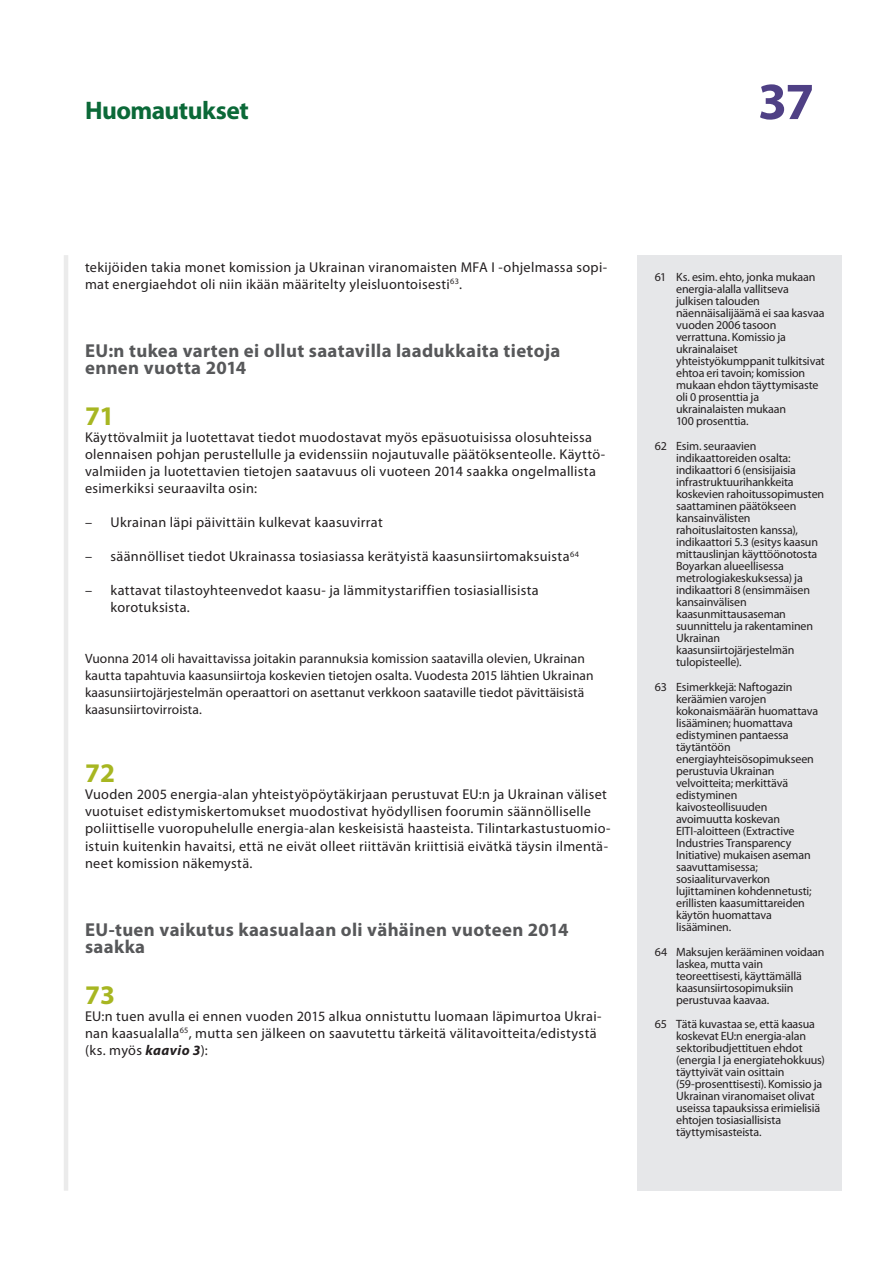
<style>
.page{position:relative;width:893px;height:1263px;background:#fff}
.page>*{position:absolute;margin:0;border:0;box-sizing:border-box;transform-origin:0 0}
.t1{font:700 52.5px "Myriad Pro";color:#4f4085}
.E_05_-_CHAP__1__TEXT{font:700 27px "Myriad Pro";color:#a7b621}
.t2{font:700 25.5px "Myriad Pro";letter-spacing:-.02em;color:#0b6938}
.E_03_-_CHAP__TITRE_A{font:700 18.75px/17px "Myriad Pro";letter-spacing:.02em;color:#57585a}
.E_05_-_CHAP__1__TEXT-2{font:14.25px/17px "Myriad Pro";letter-spacing:.02em;color:#231f20}
.E_07_-_CHAP____TEXTE{font:14.25px/17px "Myriad Pro";letter-spacing:.02em;color:#231f20}
.E_06_-_CHAP__TEXTE_C{font:13.5px/17px "Myriad Pro";color:#231f20}
.E_08_-_CHAP__FOOTNOT{font:12px/12px "Myriad Pro";letter-spacing:-.015em;color:#231f20}
.s1{font-weight:700;font-style:italic}
</style>
<div class="page">
<hr style="left:64px;top:255px;width:4px;height:936px;background:#ebebeb">
<div style="left:638px;top:255px;width:204px;height:936px;background:#e6e7e9"></div>
<h3 class="t2" style="left:85px;top:94px;width:165px">Huomautukset</h3>
<h1 class="t1" style="left:758px;top:67px;width:58px">37</h1>
<p class="E_05_-_CHAP__1__TEXT-2" style="left:85px;top:259px;width:524px">tekijöiden takia monet komission ja Ukrainan viranomaisten MFA I -ohjelmassa sopi&shy;mat energiaehdot oli niin ikään määritelty yleisluontoisesti<sup>63</sup>.</p>
<p class="E_03_-_CHAP__TITRE_A" style="left:85px;top:342px;width:477px">EU:n tukea varten ei ollut saatavilla laadukkaita tietoja ennen vuotta 2014</p>
<p class="E_05_-_CHAP__1__TEXT" style="left:85px;top:398px;width:31px">71</p>
<p class="E_05_-_CHAP__1__TEXT-2" style="left:85px;top:429px;width:522px">Käyttövalmiit ja luotettavat tiedot muodostavat myös epäsuotuisissa olosuhteissa olennaisen pohjan perustellulle ja evidenssiin nojautuvalle päätöksenteolle. Käyttö&shy;valmiiden ja luotettavien tietojen saatavuus oli vuoteen 2014 saakka ongelmallista esimerkiksi seuraavilta osin:</p>
<p class="E_07_-_CHAP____TEXTE" style="left:85px;top:514px;width:299px">– Ukrainan läpi päivittäin kulkevat kaasuvirrat</p>
<p class="E_07_-_CHAP____TEXTE" style="left:85px;top:548px;width:495px">– säännölliset tiedot Ukrainassa tosiasiassa kerätyistä kaasunsiirtomaksuista<sup>64</sup></p>
<p class="E_07_-_CHAP____TEXTE" style="left:111px;top:582px;width:430px;text-indent:-26px">– kattavat tilastoyhteenvedot kaasu- ja lämmitystariffien tosiasiallisista korotuksista.</p>
<p class="E_06_-_CHAP__TEXTE_C" style="left:85px;top:651px;width:510px">Vuonna 2014 oli havaittavissa joitakin parannuksia komission saatavilla olevien, Ukrainan kautta tapahtuvia kaasunsiirtoja koskevien tietojen osalta. Vuodesta 2015 lähtien Ukrainan kaasunsiirtojärjestelmän operaattori on asettanut verkkoon saataville tiedot pävittäisistä kaasunsiirtovirroista.</p>
<p class="E_05_-_CHAP__1__TEXT" style="left:85px;top:756px;width:32px">72</p>
<p class="E_05_-_CHAP__1__TEXT-2" style="left:85px;top:786px;width:527px">Vuoden 2005 energia-alan yhteistyöpöytäkirjaan perustuvat EU:n ja Ukrainan väliset vuotuiset edistymiskertomukset muodostivat hyödyllisen foorumin säännölliselle poliittiselle vuoropuhelulle energia-alan keskeisistä haasteista. Tilintarkastustuomio&shy;istuin kuitenkin havaitsi, että ne eivät olleet riittävän kriittisiä eivätkä täysin ilmentä&shy;neet komission näkemystä.</p>
<p class="E_03_-_CHAP__TITRE_A" style="left:85px;top:920px;width:485px">EU-tuen vaikutus kaasualaan oli vähäinen vuoteen 2014 saakka</p>
<p class="E_05_-_CHAP__1__TEXT" style="left:85px;top:977px;width:31px">73</p>
<p class="E_05_-_CHAP__1__TEXT-2" style="left:85px;top:1008px;width:518px">EU:n tuen avulla ei ennen vuoden 2015 alkua onnistuttu luomaan läpimurtoa Ukrai&shy;nan kaasualalla<sup>65</sup>, mutta sen jälkeen on saavutettu tärkeitä välitavoitteita/edistystä (ks. myös <span class="s1">kaavio 3</span>):</p>
<p class="E_08_-_CHAP__FOOTNOT" style="left:676px;top:271px;width:150px;text-indent:-21px">61 Ks. esim. ehto, jonka mukaan energia-alalla vallitseva julkisen talouden näennäisalijäämä ei saa kasvaa vuoden 2006 tasoon verrattuna. Komissio ja ukrainalaiset yhteistyökumppanit tulkitsivat ehtoa eri tavoin; komission mukaan ehdon täyttymisaste oli 0 prosenttia ja ukrainalaisten mukaan<br>100 prosenttia.</p>
<p class="E_08_-_CHAP__FOOTNOT" style="left:676px;top:440px;width:150px;text-indent:-21px">62 Esim. seuraavien indikaattoreiden osalta: indikaattori 6 (ensisijaisia infrastruktuurihankkeita koskevien rahoitussopimusten saattaminen päätökseen kansainvälisten rahoituslaitosten kanssa), indikaattori 5.3 (esitys kaasun mittauslinjan käyttöönotosta<br>Boyarkan alueellisessa metrologiakeskuksessa) ja indikaattori 8 (ensimmäisen kansainvälisen kaasunmittausaseman suunnittelu ja rakentaminen<br>Ukrainan kaasunsiirtojärjestelmän tulopisteelle).</p>
<p class="E_08_-_CHAP__FOOTNOT" style="left:676px;top:681px;width:144px;text-indent:-21px">63 Esimerkkejä: Naftogazin keräämien varojen kokonaismäärän huomattava lisääminen; huomattava edistyminen pantaessa täytäntöön energiayhteisösopimukseen perustuvia Ukrainan velvoitteita; merkittävä edistyminen kaivosteollisuuden avoimuutta koskevan<br>EITI-aloitteen (Extractive<br>Industries Transparency<br>Initiative) mukaisen aseman saavuttamisessa; sosiaaliturvaverkon lujittaminen kohdennetusti; erillisten kaasumittareiden käytön huomattava lisääminen.</p>
<p class="E_08_-_CHAP__FOOTNOT" style="left:676px;top:946px;width:150px;text-indent:-21px">64 Maksujen kerääminen voidaan laskea, mutta vain teoreettisesti, käyttämällä kaasunsiirtosopimuksiin perustuvaa kaavaa.</p>
<p class="E_08_-_CHAP__FOOTNOT" style="left:676px;top:1018px;width:150px;text-indent:-21px">65 Tätä kuvastaa se, että kaasua koskevat EU:n energia-alan sektoribudjettituen ehdot (energia I ja energiatehokkuus) täyttyivät vain osittain (59-prosenttisesti). Komissio ja<br>Ukrainan viranomaiset olivat useissa tapauksissa erimielisiä ehtojen tosiasiallisista täyttymisasteista.</p>
</div>
